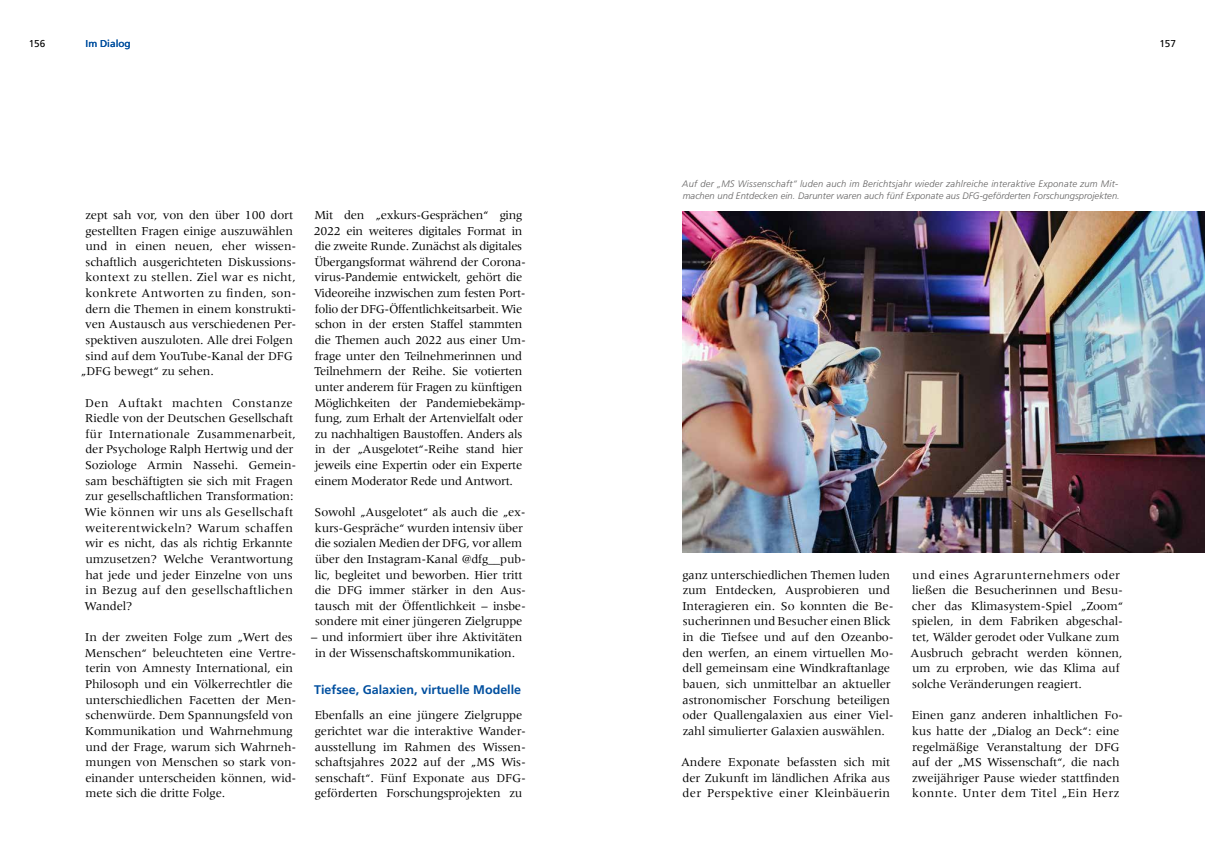
<style>
.page{position:relative;width:1205px;height:851px;background:#fff}
.page>*{position:absolute;margin:0;border:0;box-sizing:border-box;transform-origin:0 0}
.t1{font:12.5px/15.6px "Meridien LT Std";letter-spacing:-.01em;color:#000}
.t2{font:12.5px "Meridien LT Std";letter-spacing:.02em;color:#000}
.t3{font:700 12.5px "Frutiger LT Std";color:#004f9f}
.t4{font:10px "Frutiger LT Std";color:#004f9f}
.t5{font:10px "Frutiger LT Std";letter-spacing:-.015em;color:#000}
.t6{font:italic 300 9.38px/11.9px "Frutiger LT Std";letter-spacing:.005em;color:#646363}
</style>
<div class="page">
<img style="left:682px;top:212px;width:523px;height:340px">
<p class="t4" style="left:86px;top:38px;width:47px">Im Dialog</p>
<p class="t5" style="left:29px;top:38px;width:18px">156</p>
<p class="t5" style="left:1159px;top:38px;width:18px">157</p>
<p class="t1" style="left:85px;top:207px;width:209px">zept sah vor, von den über 100 dort</p>
<p class="t1" style="left:85px;top:223px;width:209px">gestellten Fragen einige auszuwählen</p>
<p class="t1" style="left:85px;top:238px;width:212px">und in einen neuen, eher wissen-</p>
<p class="t1" style="left:86px;top:254px;width:212px">schaftlich ausgerichteten Diskussions-</p>
<p class="t2" style="left:85px;top:270px;width:212px">kontext zu stellen. Ziel war es nicht,</p>
<p class="t2" style="left:85px;top:286px;width:212px">konkrete Antworten zu finden, son-</p>
<p class="t1" style="left:85px;top:301px;width:212px">dern die Themen in einem konstrukti-</p>
<p class="t1" style="left:85px;top:316px;width:213px">ven Austausch aus verschiedenen Per-</p>
<p class="t1" style="left:86px;top:332px;width:209px">spektiven auszuloten. Alle drei Folgen</p>
<p class="t1" style="left:86px;top:348px;width:209px">sind auf dem YouTube-Kanal der DFG</p>
<p class="t1" style="left:81px;top:363px;width:135px">„DFG bewegt“ zu sehen.</p>
<p class="t1" style="left:85px;top:394px;width:213px">Den Auftakt machten Constanze Riedle von der Deutschen Gesellschaft für Internationale Zusammenarbeit, der Psychologe Ralph Hertwig und der Soziologe Armin Nassehi. Gemein&shy;sam beschäftigten sie sich mit Fragen zur gesellschaftlichen Transformation:<br>Wie können wir uns als Gesellschaft weiterentwickeln? Warum schaffen wir es nicht, das als richtig Erkannte umzusetzen? Welche Verantwortung hat jede und jeder Einzelne von uns in Bezug auf den gesellschaftlichen Wandel?</p>
<p class="t1" style="left:85px;top:629px;width:213px">In der zweiten Folge zum „Wert des Menschen“ beleuchteten eine Vertre&shy;terin von Amnesty International, ein Philosoph und ein Völkerrechtler die unterschiedlichen Facetten der Men&shy;schenwürde. Dem Spannungsfeld von Kommunikation und Wahrnehmung und der Frage, warum sich Wahrneh&shy;mungen von Menschen so stark von&shy;einander unterscheiden können, wid&shy;mete sich die dritte Folge.</p>
<p class="t1" style="left:314px;top:207px;width:213px">Mit den „exkurs-Gesprächen“ ging 2022 ein weiteres digitales Format in die zweite Runde. Zunächst als digitales Übergangsformat während der Corona&shy;virus-Pandemie entwickelt, gehört die Videoreihe inzwischen zum festen Port&shy;folio der DFG-Öffentlichkeitsarbeit. Wie schon in der ersten Staffel stammten die Themen auch 2022 aus einer Um&shy;frage unter den Teilnehmerinnen und Teilnehmern der Reihe. Sie votierten unter anderem für Fragen zu künftigen Möglichkeiten der Pandemiebekämp&shy;fung, zum Erhalt der Artenvielfalt oder zu nachhaltigen Baustoffen. Anders als in der „Ausgelotet“-Reihe stand hier jeweils eine Expertin oder ein Experte einem Moderator Rede und Antwort.</p>
<p class="t1" style="left:315px;top:504px;width:213px">Sowohl „Ausgelotet“ als auch die „ex&shy;kurs-Gespräche“ wurden intensiv über die sozialen Medien der DFG, vor allem über den Instagram-Kanal @dfg__pub&shy;lic, begleitet und beworben. Hier tritt die DFG immer stärker in den Aus&shy;tausch mit der Öffentlichkeit – insbe&shy;sondere mit einer jüngeren Zielgruppe</p>
<p class="t1" style="left:311px;top:629px;width:213px;text-align:center">– und informiert über ihre Aktivitäten in der Wissenschaftskommunikation.</p>
<p class="t3" style="left:314px;top:681px;width:209px">Tiefsee, Galaxien, virtuelle Modelle</p>
<p class="t1" style="left:315px;top:707px;width:213px">Ebenfalls an eine jüngere Zielgruppe gerichtet war die interaktive Wander&shy;ausstellung im Rahmen des Wissen&shy;schaftsjahres 2022 auf der „MS Wis&shy;senschaft“. Fünf Exponate aus DFG&shy;geförderten Forschungsprojekten zu</p>
<p class="t6" style="left:682px;top:178px;width:439px">Auf der „MS Wissenschaft“ luden auch im Berichtsjahr wieder zahlreiche interaktive Exponate zum Mit&shy;machen und Entdecken ein. Darunter waren auch fünf Exponate aus DFG-geförderten Forschungsprojekten.</p>
<p class="t1" style="left:682px;top:566px;width:213px">ganz unterschiedlichen Themen luden zum Entdecken, Ausprobieren und Interagieren ein. So konnten die Be&shy;sucherinnen und Besucher einen Blick in die Tiefsee und auf den Ozeanbo&shy;den werfen, an einem virtuellen Mo&shy;dell gemeinsam eine Windkraftanlage bauen, sich unmittelbar an aktueller astronomischer Forschung beteiligen oder Quallengalaxien aus einer Viel&shy;zahl simulierter Galaxien auswählen.</p>
<p class="t1" style="left:681px;top:754px;width:211px;text-align:justify">Andere Exponate befassten sich mit der Zukunft im ländlichen Afrika aus der Perspektive einer Kleinbäuerin</p>
<p class="t1" style="left:910px;top:566px;width:214px">und eines Agrarunternehmers oder ließen die Besucherinnen und Besu&shy;cher das Klimasystem-Spiel „Zoom“ spielen, in dem Fabriken abgeschal&shy;tet, Wälder gerodet oder Vulkane zum Ausbruch gebracht werden können, um zu erproben, wie das Klima auf solche Veränderungen reagiert.</p>
<p class="t1" style="left:912px;top:707px;width:213px">Einen ganz anderen inhaltlichen Fo&shy;kus hatte der „Dialog an Deck“: eine regelmäßige Veranstaltung der DFG auf der „MS Wissenschaft“, die nach zweijähriger Pause wieder stattfinden konnte. Unter dem Titel „Ein Herz</p>
</div>
